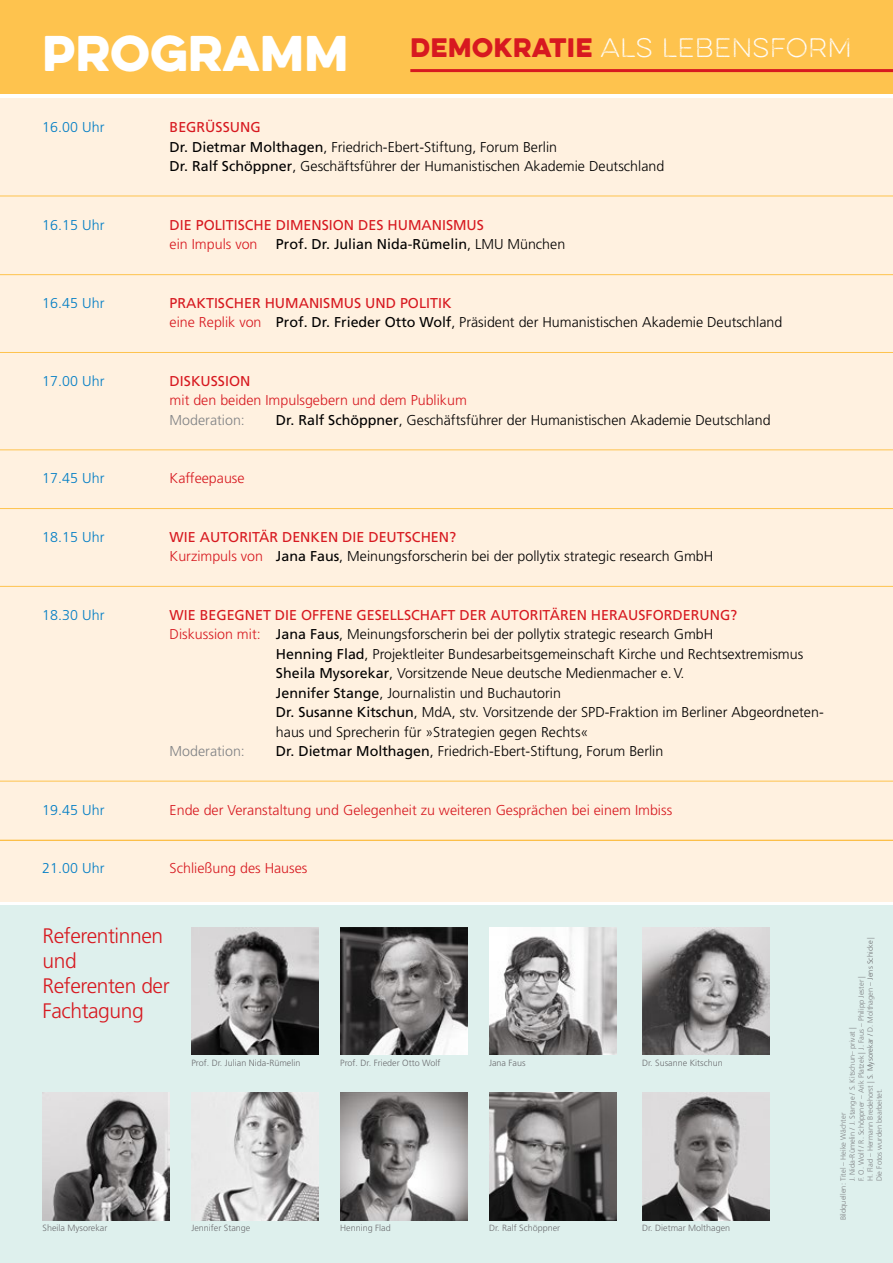
<style>
.page{position:relative;width:893px;height:1263px;background:#fff}
.page>*{position:absolute;margin:0;border:0;box-sizing:border-box;transform-origin:0 0}
.überschrift_seite_ob{font:45px "Eveleth Clean";letter-spacing:.01em;color:#fff}
.überschrift_seite_ob-2{font:100 24px "Eveleth";letter-spacing:.01em;color:#fff}
.überschrift_seite_ob-3{font:300 21px/25.2px "Frutiger LT Std";letter-spacing:-.02em;color:#d71920}
.einleitungstext_orga{font:300 14.25px/19.5px "Frutiger LT Std";color:#000}
.einleitungstext_orga-2{font:300 14.25px/19.5px "Frutiger LT Std";color:#d71920}
.einleitungstext_orga-3{font:14.25px/19.5px "Frutiger LT Pro";color:#d71920}
.programmpunkte_gross{font:300 14.25px "Frutiger LT Std";letter-spacing:.005em;color:#007dc5}
.einleitungstext_orga-4{font:14.25px "Frutiger LT Pro";color:#000}
.einleitungstext_orga-5{font:300 14.25px "Frutiger LT Std";color:#808285}
.quelle{font:300 9px "Frutiger LT Std";color:#6d6e71}
.quelle-2{font:300 7.5px/9px "Frutiger LT Std";color:#808285}
.s1{font-family:"Eveleth Clean";font-weight:400;color:#d71920}
.s2{font-family:"Frutiger LT Pro";font-weight:400}
.s3{font-family:"Frutiger LT Std";font-weight:300}
.s4{font-family:"Frutiger LT Pro";font-weight:400;color:#d71920}
.s5{color:#d71920}
.s6{color:#6d6e71}
</style>
<div class="page">
<div style="left:0;top:0;width:893px;height:94px;background:#fec34e"></div>
<div style="left:0;top:98px;width:893px;height:803px;background:#fff1e0"></div>
<div style="left:0;top:906px;width:893px;height:357px;background:#def0ed"></div>
<img style="left:191px;top:927px;width:128px;height:127px">
<img style="left:340px;top:927px;width:128px;height:127px">
<img style="left:489px;top:927px;width:128px;height:127px">
<img style="left:642px;top:927px;width:128px;height:127px">
<img style="left:191px;top:1093px;width:128px;height:127px">
<img style="left:489px;top:1093px;width:128px;height:127px">
<img style="left:642px;top:1093px;width:127px;height:127px">
<img style="left:43px;top:1093px;width:127px;height:127px">
<img style="left:340px;top:1093px;width:128px;height:127px">
<hr style="left:0;top:196px;width:893px;height:1px;background:#fec34e">
<hr style="left:0;top:274px;width:893px;height:1px;background:#fec34e">
<hr style="left:0;top:352px;width:893px;height:1px;background:#fec34e">
<hr style="left:0;top:449px;width:893px;height:1px;background:#fec34e">
<hr style="left:0;top:508px;width:893px;height:1px;background:#fec34e">
<hr style="left:0;top:586px;width:893px;height:1px;background:#fec34e">
<hr style="left:0;top:781px;width:893px;height:1px;background:#fec34e">
<hr style="left:0;top:840px;width:893px;height:1px;background:#fcaf17">
<hr style="left:410px;top:69px;width:483px;height:3px;background:#d71920">
<p class="überschrift_seite_ob" style="left:43px;top:19px;width:307px">PROGRAMM</p>
<p class="überschrift_seite_ob-2" style="left:410px;top:31px;width:443px"><span class="s1">DEMOKRATIE</span> ALS LEBENSFORM</p>
<p class="programmpunkte_gross" style="left:42px;top:119px;width:64px">16.00 Uhr</p>
<p class="einleitungstext_orga-3" style="left:170px;top:117px;width:93px">BEGRÜSSUNG</p>
<p class="einleitungstext_orga" style="left:170px;top:137px;width:389px"><span class="s2">Dr. Dietmar Molthagen</span>, Friedrich-Ebert-Stiftung, Forum Berlin</p>
<p class="einleitungstext_orga" style="left:170px;top:157px;width:496px"><span class="s2">Dr. Ralf Schöppner</span>, Geschäftsführer der Humanistischen Akademie Deutschland</p>
<p class="programmpunkte_gross" style="left:42px;top:217px;width:64px">16.15 Uhr</p>
<p class="einleitungstext_orga-3" style="left:170px;top:215px;width:316px">DIE POLITISCHE DIMENSION DES HUMANISMUS <span class="s3">ein Impuls von</span></p>
<p class="einleitungstext_orga-4" style="left:276px;top:236px;width:291px">Prof. Dr. Julian Nida-Rümelin<span class="s3">, LMU München</span></p>
<p class="programmpunkte_gross" style="left:42px;top:295px;width:64px">16.45 Uhr</p>
<p class="einleitungstext_orga" style="left:170px;top:293px;width:614px"><span class="s4">PRAKTISCHER HUMANISMUS UND POLITIK<br></span><span class="s5">eine Replik von</span> <span class="s2">Prof. Dr. Frieder Otto Wolf</span>, Präsident der Humanistischen Akademie Deutschland</p>
<p class="programmpunkte_gross" style="left:42px;top:373px;width:64px">17.00 Uhr</p>
<p class="einleitungstext_orga-2" style="left:170px;top:371px;width:299px"><span class="s2">DISKUSSION<br></span>mit den beiden Impulsgebern und dem Publikum</p>
<p class="einleitungstext_orga-5" style="left:170px;top:412px;width:77px">Moderation:</p>
<p class="einleitungstext_orga" style="left:276px;top:410px;width:496px"><span class="s2">Dr. Ralf Schöppner</span>, Geschäftsführer der Humanistischen Akademie Deutschland</p>
<p class="programmpunkte_gross" style="left:42px;top:470px;width:64px">17.45 Uhr</p>
<p class="einleitungstext_orga-2" style="left:170px;top:469px;width:76px">Kaffeepause</p>
<p class="programmpunkte_gross" style="left:42px;top:529px;width:64px">18.15 Uhr</p>
<p class="einleitungstext_orga" style="left:170px;top:527px;width:545px"><span class="s4">WIE AUTORITÄR DENKEN DIE DEUTSCHEN?<br></span><span class="s5">Kurzimpuls von</span> <span class="s2">Jana Faus</span>, Meinungsforscherin bei der pollytix strategic research GmbH</p>
<p class="programmpunkte_gross" style="left:42px;top:607px;width:64px">18.30 Uhr</p>
<p class="einleitungstext_orga-3" style="left:170px;top:605px;width:569px">WIE BEGEGNET DIE OFFENE GESELLSCHAFT DER AUTORITÄREN HERAUSFORDERUNG?</p>
<p class="einleitungstext_orga" style="left:170px;top:625px;width:545px"><span class="s5">Diskussion mit:</span> <span class="s2">Jana Faus</span>, Meinungsforscherin bei der pollytix strategic research GmbH</p>
<p class="einleitungstext_orga" style="left:276px;top:644px;width:529px"><span class="s2">Henning Flad</span>, Projektleiter Bundesarbeitsgemeinschaft Kirche und Rechtsextremismus</p>
<p class="einleitungstext_orga" style="left:276px;top:664px;width:410px"><span class="s2">Sheila Mysorekar</span>, Vorsitzende Neue deutsche Medienmacher e.V.</p>
<p class="einleitungstext_orga" style="left:276px;top:683px;width:287px"><span class="s2">Jennifer Stange</span>, Journalistin und Buchautorin</p>
<p class="einleitungstext_orga" style="left:276px;top:703px;width:548px"><span class="s2">Dr. Susanne Kitschun</span>, MdA, stv. Vorsitzende der SPD-Fraktion im Berliner Abgeordneten-</p>
<p class="einleitungstext_orga" style="left:276px;top:722px;width:314px">haus und Sprecherin für »Strategien gegen Rechts«</p>
<p class="einleitungstext_orga-5" style="left:170px;top:743px;width:77px">Moderation:</p>
<p class="einleitungstext_orga" style="left:276px;top:742px;width:389px"><span class="s2">Dr. Dietmar Molthagen</span>, Friedrich-Ebert-Stiftung, Forum Berlin</p>
<p class="programmpunkte_gross" style="left:42px;top:802px;width:64px">19.45 Uhr</p>
<p class="einleitungstext_orga-2" style="left:170px;top:800px;width:504px">Ende der Veranstaltung und Gelegenheit zu weiteren Gesprächen bei einem Imbiss</p>
<p class="programmpunkte_gross" style="left:42px;top:860px;width:64px">21.00 Uhr</p>
<p class="einleitungstext_orga-2" style="left:170px;top:859px;width:139px">Schließung des Hauses</p>
<p class="überschrift_seite_ob-3" style="left:43px;top:923px;width:129px">Referentinnen und<br>Referenten der<br>Fachtagung</p>
<p class="quelle-2" style="left:839px;top:1181px;width:246px;text-indent:-39px;rotate:-90deg">Bildquellen: Titel – Heike Wächter<br>J. Nida-Rümelin / J. Stange / S. Kitschun– privat |<br>F. O. Wolf / R. Schöppner – Arik Platzek | J. Faus – Philipp Jester |<br>H. Flad – Hermann Bredehorst | <span class="s6">S. Mysorekar /</span> D. Molthagen <span class="s6">– Jens Schicke</span> | Die Fotos wurden bearbeitet.</p>
<p class="quelle" style="left:191px;top:1057px;width:111px">Prof. Dr. Julian Nida-Rümelin</p>
<p class="quelle" style="left:340px;top:1057px;width:102px">Prof. Dr. Frieder Otto Wolf</p>
<p class="quelle" style="left:489px;top:1057px;width:38px">Jana Faus</p>
<p class="quelle" style="left:642px;top:1057px;width:82px">Dr. Susanne Kitschun</p>
<p class="quelle" style="left:43px;top:1223px;width:66px">Sheila Mysorekar</p>
<p class="quelle" style="left:191px;top:1223px;width:61px">Jennifer Stange</p>
<p class="quelle" style="left:340px;top:1223px;width:52px">Henning Flad</p>
<p class="quelle" style="left:489px;top:1223px;width:73px">Dr. Ralf Schöppner</p>
<p class="quelle" style="left:642px;top:1223px;width:90px">Dr. Dietmar Molthagen</p>
</div>
